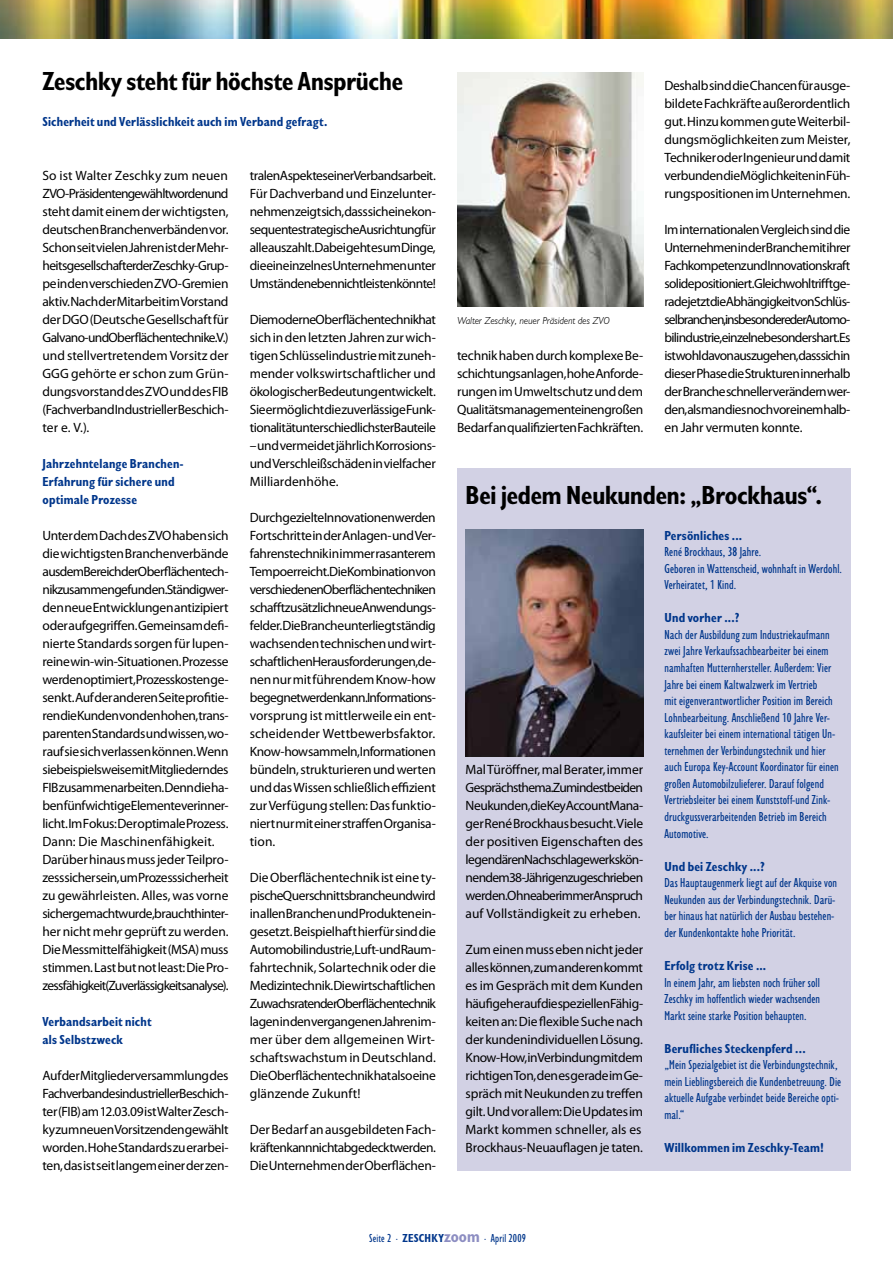
<style>
.page{position:relative;width:893px;height:1263px;background:#fff}
.page>*{position:absolute;margin:0;border:0;box-sizing:border-box;transform-origin:0 0}
.t1{font:700 condensed 27px "Chantilly";letter-spacing:-.005em;color:#000}
.t2{font:13.5px/18px "Myriad Pro";letter-spacing:-.025em;color:#000;text-align:justify}
.t3{font:condensed 13.5px/16.5px "Chantilly";letter-spacing:.01em;color:#00368b}
.t4{font:700 condensed 13.5px/18px "Chantilly";letter-spacing:.015em;color:#00368b}
.t5{font:condensed 12px "Chantilly";letter-spacing:.015em;color:#00368b}
.t6{font:italic 300 10.5px "Chantilly";letter-spacing:-.015em;color:#000}
.s1{font-weight:700}
.s2{font-weight:700;font-size:17.25px;color:#8d8ec2}
</style>
<div class="page">
<div style="left:457px;top:468px;width:393px;height:702px;background:#d2d1e4"></div>
<img style="left:457px;top:72px;width:186px;height:234px">
<img style="left:0;top:0;width:893px;height:39px">
<img style="left:466px;top:529px;width:177px;height:227px">
<h1 class="t1" style="left:43px;top:66px;width:362px">Zeschky steht für höchste Ansprüche</h1>
<p class="t4" style="left:43px;top:112px;width:286px">Sicherheit und Verlässlichkeit auch im Verband gefragt.</p>
<p class="t2" style="left:43px;top:166px;width:188px">So ist Walter Zeschky zum neuen ZVO-Präsidenten gewählt worden und steht damit einem der wichtigsten, deutschen Branchenverbänden vor.<br>Schon seit vielen Jahren ist der Mehr&shy;heitsgesellschafter der Zeschky-Grup&shy;pe in den verschieden ZVO-Gremien aktiv. Nach der Mitarbeit im Vorstand der DGO (Deutsche Gesellschaft für Galvano -und Oberflächentechnik e.V.) und stellvertretendem Vorsitz der GGG gehörte er schon zum Grün&shy;dungsvorstand des ZVO und des FIB (Fachverband Industrieller Beschich&shy;ter e. V.).</p>
<p class="t4" style="left:43px;top:455px;width:142px">Jahrzehntelange Branchen-<br>Erfahrung für sichere und optimale Prozesse</p>
<p class="t2" style="left:43px;top:526px;width:188px;text-align:left">Unter dem Dach des ZVO haben sich die wichtigsten Branchenverbände aus dem Bereich der Oberflächentech&shy;nik zusammengefunden. Ständig wer&shy;den neue Entwicklungen antizipiert oder aufgegriffen. Gemeinsam defi&shy;nierte Standards sorgen für lupen&shy;reine win-win-Situationen. Prozesse werden optimiert, Prozesskosten ge&shy;senkt. Auf der anderen Seite profitie&shy;ren die Kunden von den hohen, trans&shy;parenten Standards und wissen, wo&shy;rauf sie sich verlassen können. Wenn sie beispielsweise mit Mitgliedern des FIB zusammenarbeiten. Denn die ha&shy;ben fünf wichtige Elemente verinner&shy;licht. Im Fokus: Der optimale Prozess.<br>Dann: Die Maschinenfähigkeit.<br>Darüber hinaus muss jeder Teilpro&shy;zess sicher sein, um Prozesssicherheit zu gewährleisten. Alles, was vorne sicher gemacht wurde, braucht hinter&shy;her nicht mehr geprüft zu werden.<br>Die Messmittelfähigkeit (MSA) muss stimmen. Last but not least: Die Pro&shy;zessfähigkeit (Zuverlässigkeitsanalyse).</p>
<p class="t4" style="left:43px;top:1012px;width:110px">Verbandsarbeit nicht als Selbstzweck</p>
<p class="t2" style="left:43px;top:1066px;width:188px">Auf der Mitgliederversammlung des Fachverbandes industrieller Beschich&shy;ter (FIB) am 12.03.09 ist Walter Zesch&shy;ky zum neuen Vorsitzenden gewählt worden. Hohe Standards zu erarbei&shy;ten, das ist seit langem einer der zen-</p>
<p class="t2" style="left:250px;top:166px;width:188px">tralen Aspekte seiner Verbandsarbeit.<br>Für Dachverband und Einzelunter&shy;nehmen zeigt sich, dass sich eine kon&shy;sequente strategische Ausrichtung für alle auszahlt. Dabei geht es um Dinge, die ein einzelnes Unternehmen unter Umständen eben nicht leisten könnte!</p>
<p class="t2" style="left:250px;top:310px;width:188px">Die moderne Oberflächentechnik hat sich in den letzten Jahren zur wich&shy;tigen Schlüsselindustrie mit zuneh&shy;mender volkswirtschaftlicher und ökologischer Bedeutung entwickelt.<br>Sie ermöglicht die zuverlässige Funk&shy;tionalität unterschiedlichster Bauteile</p>
<p class="t2" style="left:250px;top:436px;width:188px">– und vermeidet jährlich Korrosions&shy;und Verschleißschäden in vielfacher Milliardenhöhe.</p>
<p class="t2" style="left:250px;top:508px;width:188px">Durch gezielte Innovationen werden Fortschritte in der Anlagen- und Ver&shy;fahrenstechnik in immer rasanterem Tempo erreicht. Die Kombination von verschiedenen Oberflächentechniken schafft zusätzlich neue Anwendungs&shy;felder. Die Branche unterliegt ständig wachsenden technischen und wirt&shy;schaftlichen Herausforderungen, de&shy;nen nur mit führendem Know-how begegnet werden kann. Informations&shy;vorsprung ist mittlerweile ein ent&shy;scheidender Wettbewerbsfaktor.<br>Know-how sammeln, Informationen bündeln, strukturieren und werten und das Wissen schließlich effizient zur Verfügung stellen: Das funktio&shy;niert nur mit einer straffen Organisa&shy;tion.</p>
<p class="t2" style="left:250px;top:868px;width:188px">Die Oberflächentechnik ist eine ty&shy;pische Querschnittsbranche und wird in allen Branchen und Produkten ein&shy;gesetzt. Beispielhaft hierfür sind die Automobilindustrie, Luft- und Raum&shy;fahrtechnik, Solartechnik oder die Medizintechnik. Die wirtschaftlichen Zuwachsraten der Oberflächentechnik lagen in den vergangenen Jahren im&shy;mer über dem allgemeinen Wirt&shy;schaftswachstum in Deutschland.<br>Die Oberflächentechnik hat also eine glänzende Zukunft!</p>
<p class="t2" style="left:250px;top:1120px;width:188px">Der Bedarf an ausgebildeten Fach&shy;kräften kann nicht abgedeckt werden.<br>Die Unternehmen der Oberflächen-</p>
<p class="t6" style="left:457px;top:315px;width:154px">Walter Zeschky, neuer Präsident des ZVO</p>
<p class="t2" style="left:457px;top:346px;width:188px">technik haben durch komplexe Be&shy;schichtungsanlagen, hohe Anforde&shy;rungen im Umweltschutz und dem Qualitätsmanagement einen großen Bedarf an qualifizierten Fachkräften.</p>
<p class="t2" style="left:664px;top:76px;width:188px">Deshalb sind die Chancen für ausge&shy;bildete Fachkräfte außerordentlich gut. Hinzu kommen gute Weiterbil&shy;dungsmöglichkeiten zum Meister, Techniker oder Ingenieur und damit verbunden die Möglichkeiten in Füh&shy;rungspositionen im Unternehmen.</p>
<p class="t2" style="left:664px;top:220px;width:188px">Im internationalen Vergleich sind die Unternehmen in der Branche mit ihrer Fachkompetenz und Innovationskraft solide positioniert. Gleichwohl trifft ge&shy;rade jetzt die Abhängigkeit von Schlüs&shy;selbranchen, insbesondere der Automo&shy;bilindustrie, einzelne besonders hart. Es ist wohl davon auszugehen, dass sich in dieser Phase die Strukturen innerhalb der Branche schneller verändern wer&shy;den, als man dies noch vor einem halb&shy;en Jahr vermuten konnte.</p>
<h1 class="t1" style="left:466px;top:480px;width:358px">Bei jedem Neukunden: „Brockhaus“.</h1>
<p class="t2" style="left:466px;top:760px;width:179px">Mal Türöffner, mal Berater, immer Gesprächsthema. Zumindest bei den Neukunden, die Key Account Mana&shy;ger René Brockhaus besucht. Viele der positiven Eigenschaften des legendären Nachschlagewerks kön&shy;nen dem 38-Jährigen zugeschrieben werden. Ohne aber immer Anspruch auf Vollständigkeit zu erheben.</p>
<p class="t2" style="left:466px;top:940px;width:179px">Zum einen muss eben nicht jeder alles können, zum anderen kommt es im Gespräch mit dem Kunden häufig eher auf die speziellen Fähig&shy;keiten an: Die flexible Suche nach der kundenindividuellen Lösung.<br>Know-How, in Verbindung mit dem richtigen Ton, den es gerade im Ge&shy;spräch mit Neukunden zu treffen gilt. Und vor allem: Die Updates im Markt kommen schneller, als es Brockhaus-Neuauflagen je taten.</p>
<p class="t4" style="left:664px;top:526px;width:79px">Persönliches ...</p>
<p class="t3" style="left:664px;top:544px;width:179px">René Brockhaus, 38 Jahre.<br>Geboren in Wattenscheid, wohnhaft in Werdohl.<br>Verheiratet, 1 Kind.</p>
<p class="t4" style="left:664px;top:609px;width:77px">Und vorher ...?</p>
<p class="t3" style="left:664px;top:626px;width:176px">Nach der Ausbildung zum Industriekaufmann zwei Jahre Verkaufssachbearbeiter bei einem namhaften Mutternhersteller. Außerdem: Vier Jahre bei einem Kaltwalzwerk im Vertrieb<br>mit eigenverantwortlicher Position im Bereich Lohnbearbeitung. Anschließend 10 Jahre Ver&shy;kaufsleiter bei einem international tätigen Un&shy;ternehmen der Verbindungstechnik und hier auch Europa Key-Account Koordinator für einen großen Automobilzulieferer. Darauf folgend Vertriebsleiter bei einem Kunststoff-und Zink&shy;druckgussverarbeitenden Betrieb im Bereich Automotive.</p>
<p class="t4" style="left:664px;top:857px;width:102px">Und bei Zeschky ...?</p>
<p class="t3" style="left:664px;top:875px;width:174px">Das Hauptaugenmerk liegt auf der Akquise von Neukunden aus der Verbindungstechnik. Darü&shy;ber hinaus hat natürlich der Ausbau bestehen&shy;der Kundenkontakte hohe Priorität.</p>
<p class="t4" style="left:664px;top:956px;width:103px">Erfolg trotz Krise …</p>
<p class="t3" style="left:664px;top:974px;width:157px;text-align:justify">In einem Jahr, am liebsten noch früher soll Zeschky im hoffentlich wieder wachsenden Markt seine starke Position behaupten.</p>
<p class="t4" style="left:664px;top:1039px;width:143px">Berufliches Steckenpferd ...</p>
<p class="t3" style="left:664px;top:1057px;width:178px">„Mein Spezialgebiet ist die Verbindungstechnik, mein Lieblingsbereich die Kundenbetreuung. Die aktuelle Aufgabe verbindet beide Bereiche opti&shy;mal.“</p>
<p class="t4" style="left:664px;top:1139px;width:161px">Willkommen im Zeschky-Team!</p>
<p class="t5" style="left:369px;top:1232px;width:158px">Seite 2 · <span class="s1">ZESCHKY</span><span class="s2">zoom</span> · April 2009</p>
</div>
